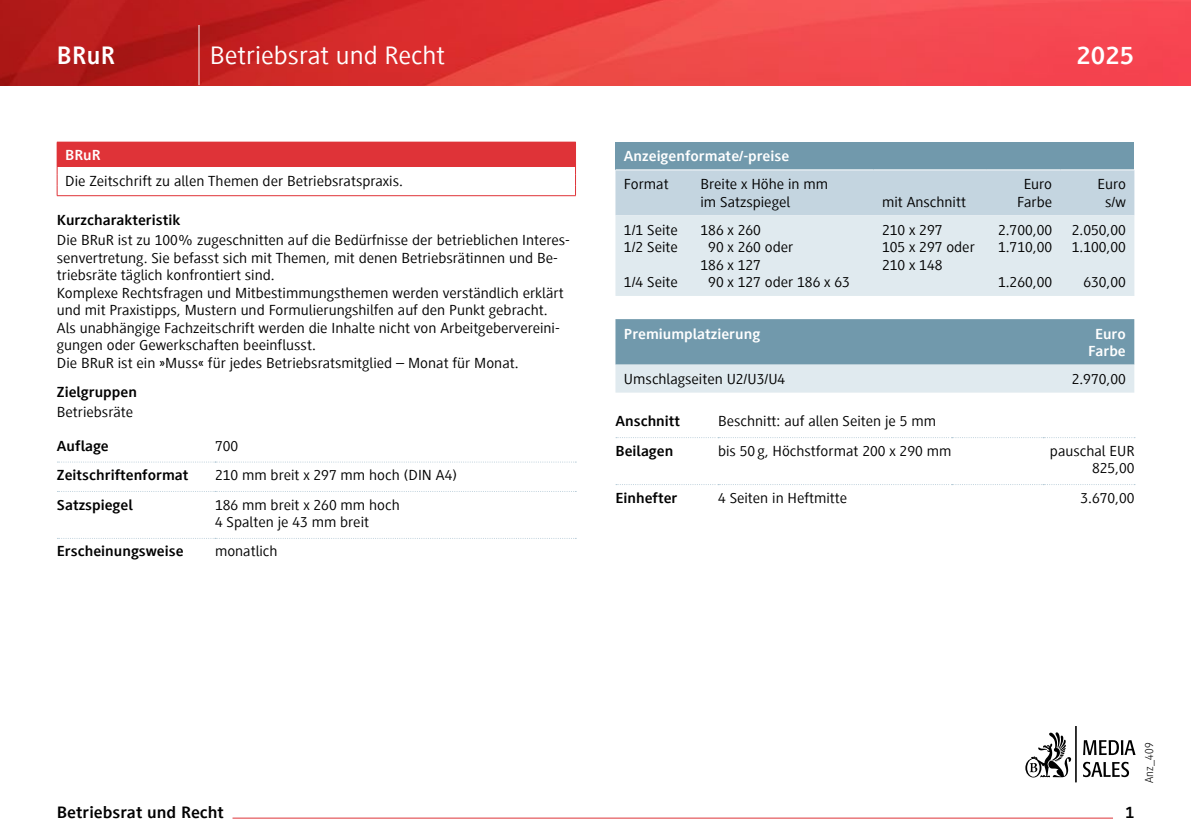
<style>
.page{position:relative;width:1191px;height:840px;background:#fff}
.page>*{position:absolute;margin:0;border:0;box-sizing:border-box;transform-origin:0 0}
.t1{font:26px "Generis Sans Com";color:#fff;scale:1.08 1}
.t2{font:700 26px "Generis Sans Com";letter-spacing:.01em;color:#fff;scale:1.08 1}
.t3{font:700 26px "Generis Sans Com";letter-spacing:.01em;color:#fff}
.t4{font:700 17px "Generis Sans Com";color:#000;scale:1.08 1}
.t5{font:700 17px "Generis Sans Com";color:#000}
.t6{font:15px/17.4px "Generis Sans Com";color:#000;scale:1.08 1}
.t7{font:700 15px "Generis Sans Com";color:#000;scale:1.08 1}
.t8{font:700 15px/17.6px "Generis Sans Com";color:#fff;text-align:center;scale:1.08 1}
.t9{font:300 12px "Generis Sans Com";letter-spacing:.02em;color:#000}
</style>
<div class="page">
<img style="left:0;top:0;width:1191px;height:85px">
<hr style="left:198px;top:25px;width:1px;height:60px;background:#f8f9fa">
<hr style="left:232px;top:817px;width:881px;height:1px;background:#df3338">
<div style="left:57px;top:142px;width:518px;height:25px;background:#df3338"></div>
<svg style="left:57px;top:167px;width:1px;height:28px"></svg>
<svg style="left:575px;top:142px;width:1px;height:53px"></svg>
<hr style="left:57px;top:195px;width:519px;height:1px;background:#df3338">
<svg style="left:57px;top:461px;width:519px;height:1px"></svg>
<div style="left:615px;top:142px;width:519px;height:28px;background:#7199ac"></div>
<div style="left:615px;top:170px;width:519px;height:45px;background:#c4d5e0"></div>
<div style="left:615px;top:215px;width:519px;height:81px;background:#e0eaef"></div>
<hr style="left:615px;top:169px;width:77px;height:1px;background:#fff">
<hr style="left:692px;top:169px;width:181px;height:1px;background:#fff">
<hr style="left:873px;top:169px;width:114px;height:1px;background:#fff">
<hr style="left:987px;top:169px;width:73px;height:1px;background:#fff">
<hr style="left:1060px;top:169px;width:74px;height:1px;background:#fff">
<svg style="left:615px;top:319px;width:519px;height:73px;background:#9bb8c5"></svg>
<svg style="left:616px;top:437px;width:519px;height:1px"></svg>
<svg style="left:616px;top:484px;width:519px;height:1px"></svg>
<svg style="left:1025px;top:732px;width:46px;height:45px"></svg>
<hr style="left:1075px;top:725px;width:1px;height:56px;background:#000">
<svg style="left:1083px;top:740px;width:52px;height:14px"></svg>
<svg style="left:1083px;top:761px;width:46px;height:15px"></svg>
<h1 class="t3" style="left:57px;top:42px;width:60px">BRuR</h1>
<h1 class="t1" style="left:210px;top:41px;width:219px">Betriebsrat und Recht</h1>
<p class="t8" style="left:65px;top:147px;width:34px">BRuR</p>
<p class="t6" style="left:65px;top:172px;width:314px">Die Zeitschrift zu allen Themen der Betriebsratspraxis.</p>
<p class="t7" style="left:57px;top:211px;width:116px">Kurzcharakteristik</p>
<p class="t6" style="left:57px;top:231px;width:476px">Die BRuR ist zu 100% zugeschnitten auf die Bedürfnisse der betrieblichen Interes&shy;senvertretung. Sie befasst sich mit Themen, mit denen Betriebsrätinnen und Be&shy;triebsräte täglich konfrontiert sind.<br>Komplexe Rechtsfragen und Mitbestimmungsthemen werden verständlich erklärt und mit Praxistipps, Mustern und Formulierungshilfen auf den Punkt gebracht.<br>Als unabhängige Fachzeitschrift werden die Inhalte nicht von Arbeitgebervereini&shy;gungen oder Gewerkschaften beeinflusst.<br>Die BRuR ist ein »Muss« für jedes Betriebsratsmitglied – Monat für Monat.</p>
<p class="t7" style="left:57px;top:383px;width:76px">Zielgruppen</p>
<p class="t6" style="left:57px;top:403px;width:72px">Betriebsräte</p>
<p class="t7" style="left:57px;top:437px;width:50px">Auflage</p>
<p class="t6" style="left:215px;top:437px;width:23px">700</p>
<p class="t7" style="left:57px;top:466px;width:123px">Zeitschriftenformat</p>
<p class="t6" style="left:215px;top:466px;width:226px">210 mm breit x 297 mm hoch (DIN A4)</p>
<p class="t7" style="left:57px;top:496px;width:72px">Satzspiegel</p>
<p class="t6" style="left:215px;top:495px;width:173px">186 mm breit x 260 mm hoch<br>4 Spalten je 43 mm breit</p>
<p class="t7" style="left:57px;top:543px;width:119px">Erscheinungsweise</p>
<p class="t6" style="left:215px;top:542px;width:59px">monatlich</p>
<h1 class="t2" style="left:1076px;top:42px;width:55px">2025</h1>
<p class="t8" style="left:624px;top:148px;width:155px">Anzeigenformate/-preise</p>
<p class="t6" style="left:624px;top:176px;width:43px">Format</p>
<p class="t6" style="left:700px;top:175px;width:120px">Breite x Höhe in mm im Satzspiegel</p>
<p class="t6" style="left:624px;top:221px;width:51px">1/1 Seite<br>1/2 Seite</p>
<p class="t6" style="left:624px;top:274px;width:51px">1/4 Seite</p>
<p class="t6" style="left:700px;top:221px;width:57px">186 x 260</p>
<p class="t6" style="left:708px;top:239px;width:80px">90 x 260 oder</p>
<p class="t6" style="left:700px;top:256px;width:57px">186 x 127</p>
<p class="t6" style="left:708px;top:274px;width:133px">90 x 127 oder 186 x 63</p>
<p class="t6" style="left:882px;top:193px;width:79px">mit Anschnitt</p>
<p class="t6" style="left:1017px;top:175px;width:34px;text-align:center">Euro<br>Farbe</p>
<p class="t6" style="left:1097px;top:175px;width:28px;text-align:center">Euro s/w</p>
<p class="t6" style="left:882px;top:221px;width:87px">210 x 297<br>105 x 297 oder<br>210 x 148</p>
<p class="t6" style="left:998px;top:221px;width:52px">2.700,00<br>1.710,00</p>
<p class="t6" style="left:998px;top:274px;width:52px">1.260,00</p>
<p class="t6" style="left:1071px;top:221px;width:52px">2.050,00<br>1.100,00</p>
<p class="t6" style="left:1083px;top:274px;width:41px">630,00</p>
<p class="t8" style="left:624px;top:325px;width:128px">Premiumplatzierung</p>
<p class="t8" style="left:1088px;top:325px;width:36px">Euro<br>Farbe</p>
<p class="t6" style="left:624px;top:370px;width:151px">Umschlagseiten U2/U3/U4</p>
<p class="t6" style="left:1071px;top:370px;width:52px">2.970,00</p>
<p class="t7" style="left:615px;top:413px;width:61px">Anschnitt</p>
<p class="t6" style="left:718px;top:412px;width:203px">Beschnitt: auf allen Seiten je 5 mm</p>
<p class="t7" style="left:615px;top:442px;width:55px">Beilagen</p>
<p class="t6" style="left:718px;top:442px;width:217px">bis 50 g, Höchstformat 200 x 290 mm</p>
<p class="t6" style="left:1050px;top:442px;width:80px;text-align:right">pauschal EUR<br>825,00</p>
<p class="t7" style="left:615px;top:489px;width:59px">Einhefter</p>
<p class="t6" style="left:718px;top:489px;width:121px">4 Seiten in Heftmitte</p>
<p class="t6" style="left:1080px;top:489px;width:52px">3.670,00</p>
<p class="t4" style="left:57px;top:803px;width:156px">Betriebsrat und Recht</p>
<p class="t5" style="left:1125px;top:803px;width:10px">1</p>
<p class="t9" style="left:1142px;top:782px;width:42px;rotate:-90deg">Anz_409</p>
</div>
